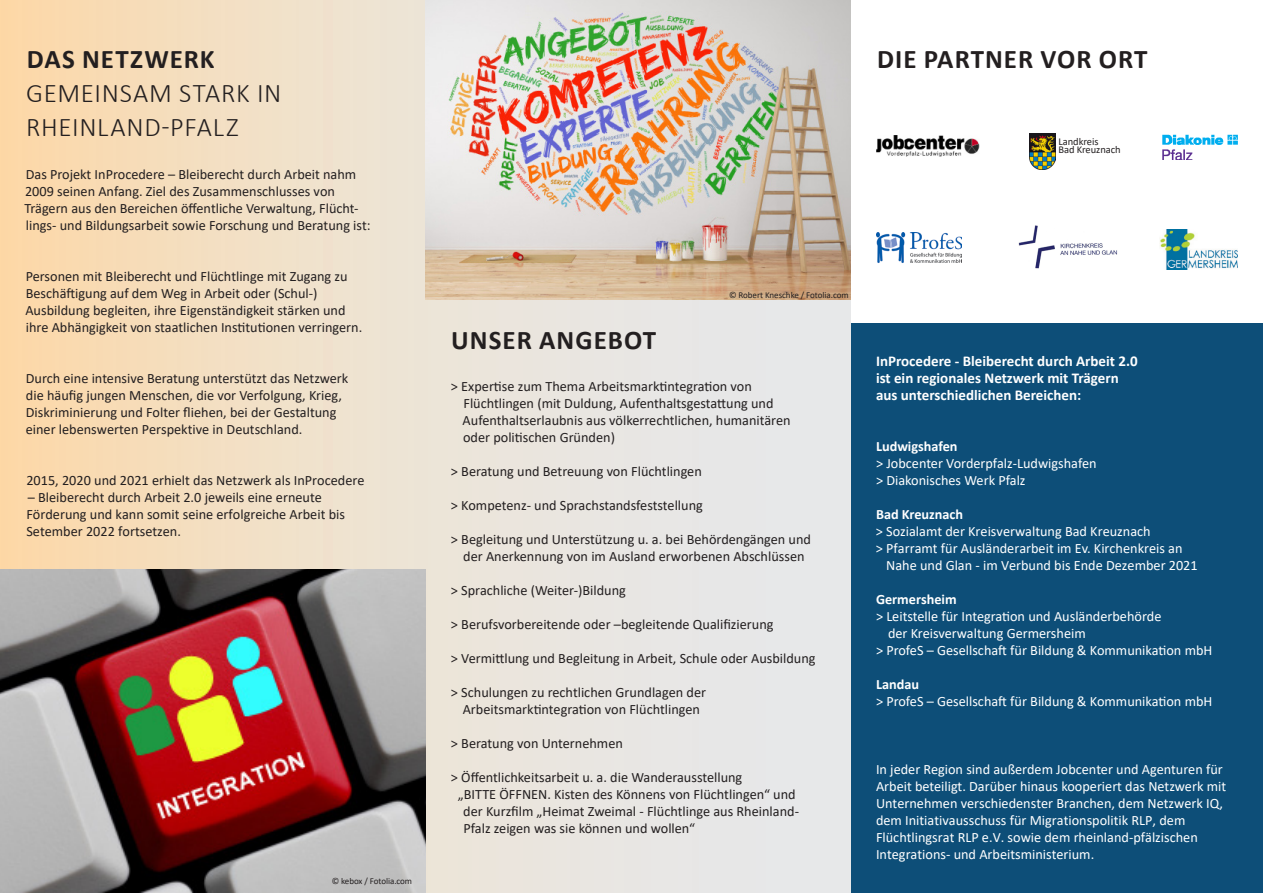
<style>
.page{position:relative;width:1263px;height:893px;background:#fff}
.page>*{position:absolute;margin:0;border:0;box-sizing:border-box;transform-origin:0 0}
._01_Überschrift{font:300 27px/34px "Calibri";letter-spacing:.025em;color:#231f20}
._01_Überschrift-2{font:700 27px "Calibri";letter-spacing:.04em;color:#231f20}
._02_Fließtext{font:700 15px/17px "Calibri";color:#fff}
._01_Überschrift-3{font:14.25px/17px "Calibri";color:#231f20}
.hängender_Eionzug_Sc{font:14.25px/17px "Calibri";color:#231f20;text-align:center}
._02_Fließtext-2{font:14.25px/17px "Calibri";color:#fff}
._02_Fließtext-3{font:14.25px "Calibri";color:#231f20}
.Fließtext_hängender{font:14.25px/17px "Calibri";color:#fff}
._02_Fließtext-4{font:700 14.25px "Calibri";color:#fff}
._07_Förderhinweis{font:10.5px "Calibri";letter-spacing:-.005em;color:#231f20}
._07_Förderhinweis-2{font:9px "Calibri";letter-spacing:-.005em;color:#231f20}
.s1{font-weight:700}
</style>
<div class="page">
<div style="left:850px;top:323px;width:413px;height:570px;background:#0d4e78"></div>
<div style="left:0;top:0;width:850px;height:893px;background:linear-gradient(to right,#fadaaf,#e3eaf3)"></div>
<img style="left:425px;top:0;width:425px;height:300px">
<img style="left:0;top:570px;width:425px;height:323px">
<img style="left:1018px;top:225px;width:99px;height:44px">
<img style="left:877px;top:135px;width:103px;height:21px">
<img style="left:1159px;top:229px;width:78px;height:40px">
<img style="left:1029px;top:133px;width:26px;height:36px">
<img style="left:877px;top:233px;width:84px;height:30px">
<img style="left:1162px;top:134px;width:76px;height:26px">
<p class="_01_Überschrift" style="left:26px;top:42px;width:257px"><span class="s1">DAS NETZWERK<br></span>GEMEINSAM STARK IN<br>RHEINLAND-PFALZ</p>
<p class="_01_Überschrift-3" style="left:24px;top:165px;width:348px">Das Projekt InProcedere – Bleiberecht durch Arbeit nahm 2009 seinen Anfang. Ziel des Zusammenschlusses von Trägern aus den Bereichen öffentliche Verwaltung, Flücht&shy;lings- und Bildungsarbeit sowie Forschung und Beratung ist:</p>
<p class="_01_Überschrift-3" style="left:25px;top:267px;width:338px">Personen mit Bleiberecht und Flüchtlinge mit Zugang zu Beschäftigung auf dem Weg in Arbeit oder (Schul-)<br>Ausbildung begleiten, ihre Eigenständigkeit stärken und ihre Abhängigkeit von staatlichen Institutionen verringern.</p>
<p class="_01_Überschrift-3" style="left:26px;top:369px;width:324px">Durch eine intensive Beratung unterstützt das Netzwerk die häufig jungen Menschen, die vor Verfolgung, Krieg, Diskriminierung und Folter fliehen, bei der Gestaltung einer lebenswerten Perspektive in Deutschland.</p>
<p class="_01_Überschrift-3" style="left:26px;top:471px;width:340px">2015, 2020 und 2021 erhielt das Netzwerk als InProcedere</p>
<p class="_01_Überschrift-3" style="left:26px;top:488px;width:320px">– Bleiberecht durch Arbeit 2.0 jeweils eine erneute<br>Förderung und kann somit seine erfolgreiche Arbeit bis<br>Setember 2022 fortsetzen.</p>
<p class="_07_Förderhinweis-2" style="left:332px;top:875px;width:82px">© kebox / Fotolia.com</p>
<p class="_01_Überschrift-2" style="left:877px;top:40px;width:272px">DIE PARTNER VOR ORT</p>
<p class="_07_Förderhinweis" style="left:1058px;top:134px;width:42px">Landkreis</p>
<p class="_07_Förderhinweis" style="left:1058px;top:142px;width:64px">Bad Kreuznach</p>
<p class="_07_Förderhinweis-2" style="left:729px;top:288px;width:121px">© Robert Kneschke / Fotolia.com</p>
<p class="_01_Überschrift-2" style="left:451px;top:321px;width:206px">UNSER ANGEBOT</p>
<p class="hängender_Eionzug_Sc" style="left:463px;top:378px;width:329px;text-align:left;text-indent:-12px">&gt; Expertise zum Thema Arbeitsmarktintegration von Flüchtlingen (mit Duldung, Aufenthaltsgestattung und Aufenthaltserlaubnis aus völkerrechtlichen, humanitären oder politischen Gründen)</p>
<p class="_02_Fließtext-3" style="left:451px;top:462px;width:252px">&gt; Beratung und Betreuung von Flüchtlingen</p>
<p class="_02_Fließtext-3" style="left:451px;top:496px;width:253px">&gt; Kompetenz- und Sprachstandsfeststellung</p>
<p class="hängender_Eionzug_Sc" style="left:451px;top:531px;width:361px">&gt; Begleitung und Unterstützung u. a. bei Behördengängen und der Anerkennung von im Ausland erworbenen Abschlüssen</p>
<p class="_02_Fließtext-3" style="left:451px;top:581px;width:176px">&gt; Sprachliche (Weiter-)Bildung</p>
<p class="_02_Fließtext-3" style="left:451px;top:615px;width:324px">&gt; Berufsvorbereitende oder –begleitende Qualifizierung</p>
<p class="_02_Fließtext-3" style="left:451px;top:649px;width:366px">&gt; Vermittlung und Begleitung in Arbeit, Schule oder Ausbildung</p>
<p class="hängender_Eionzug_Sc" style="left:451px;top:684px;width:257px">&gt; Schulungen zu rechtlichen Grundlagen der<br>Arbeitsmarktintegration von Flüchtlingen</p>
<p class="_02_Fließtext-3" style="left:451px;top:734px;width:173px">&gt; Beratung von Unternehmen</p>
<p class="hängender_Eionzug_Sc" style="left:451px;top:769px;width:293px">&gt; Öffentlichkeitsarbeit u. a. die Wanderausstellung</p>
<p class="hängender_Eionzug_Sc" style="left:458px;top:786px;width:339px">„BITTE ÖFFNEN. Kisten des Könnens von Flüchtlingen“ und</p>
<p class="hängender_Eionzug_Sc" style="left:463px;top:803px;width:337px">der Kurzfilm „Heimat Zweimal - Flüchtlinge aus Rheinland-</p>
<p class="hängender_Eionzug_Sc" style="left:463px;top:820px;width:233px">Pfalz zeigen was sie können und wollen“</p>
<p class="_02_Fließtext" style="left:876px;top:352px;width:263px">InProcedere - Bleiberecht durch Arbeit 2.0 ist ein regionales Netzwerk mit Trägern aus unterschiedlichen Bereichen:</p>
<p class="_02_Fließtext-4" style="left:876px;top:436px;width:83px">Ludwigshafen</p>
<p class="_02_Fließtext-2" style="left:876px;top:454px;width:222px">&gt; Jobcenter Vorderpfalz-Ludwigshafen</p>
<p class="_02_Fließtext-2" style="left:876px;top:471px;width:151px">&gt; Diakonisches Werk Pfalz</p>
<p class="_02_Fließtext-4" style="left:876px;top:504px;width:89px">Bad Kreuznach</p>
<p class="Fließtext_hängender" style="left:876px;top:522px;width:276px">&gt; Sozialamt der Kreisverwaltung Bad Kreuznach</p>
<p class="Fließtext_hängender" style="left:876px;top:539px;width:308px">&gt; Pfarramt für Ausländerarbeit im Ev. Kirchenkreis an</p>
<p class="Fließtext_hängender" style="left:886px;top:556px;width:313px">Nahe und Glan - im Verbund bis Ende Dezember 2021</p>
<p class="_02_Fließtext-4" style="left:876px;top:589px;width:82px">Germersheim</p>
<p class="Fließtext_hängender" style="left:888px;top:607px;width:275px;text-indent:-12px">&gt; Leitstelle für Integration und Ausländerbehörde der Kreisverwaltung Germersheim</p>
<p class="_02_Fließtext-2" style="left:876px;top:641px;width:338px">&gt; ProfeS – Gesellschaft für Bildung &amp; Kommunikation mbH</p>
<p class="_02_Fließtext-4" style="left:876px;top:674px;width:45px">Landau</p>
<p class="_02_Fließtext-2" style="left:876px;top:692px;width:338px">&gt; ProfeS – Gesellschaft für Bildung &amp; Kommunikation mbH</p>
<p class="_02_Fließtext-2" style="left:876px;top:760px;width:352px">In jeder Region sind außerdem Jobcenter und Agenturen für Arbeit beteiligt. Darüber hinaus kooperiert das Netzwerk mit Unternehmen verschiedenster Branchen, dem Netzwerk IQ, dem Initiativausschuss für Migrationspolitik RLP, dem Flüchtlingsrat RLP e.V. sowie dem rheinland-pfälzischen Integrations- und Arbeitsministerium.</p>
</div>
